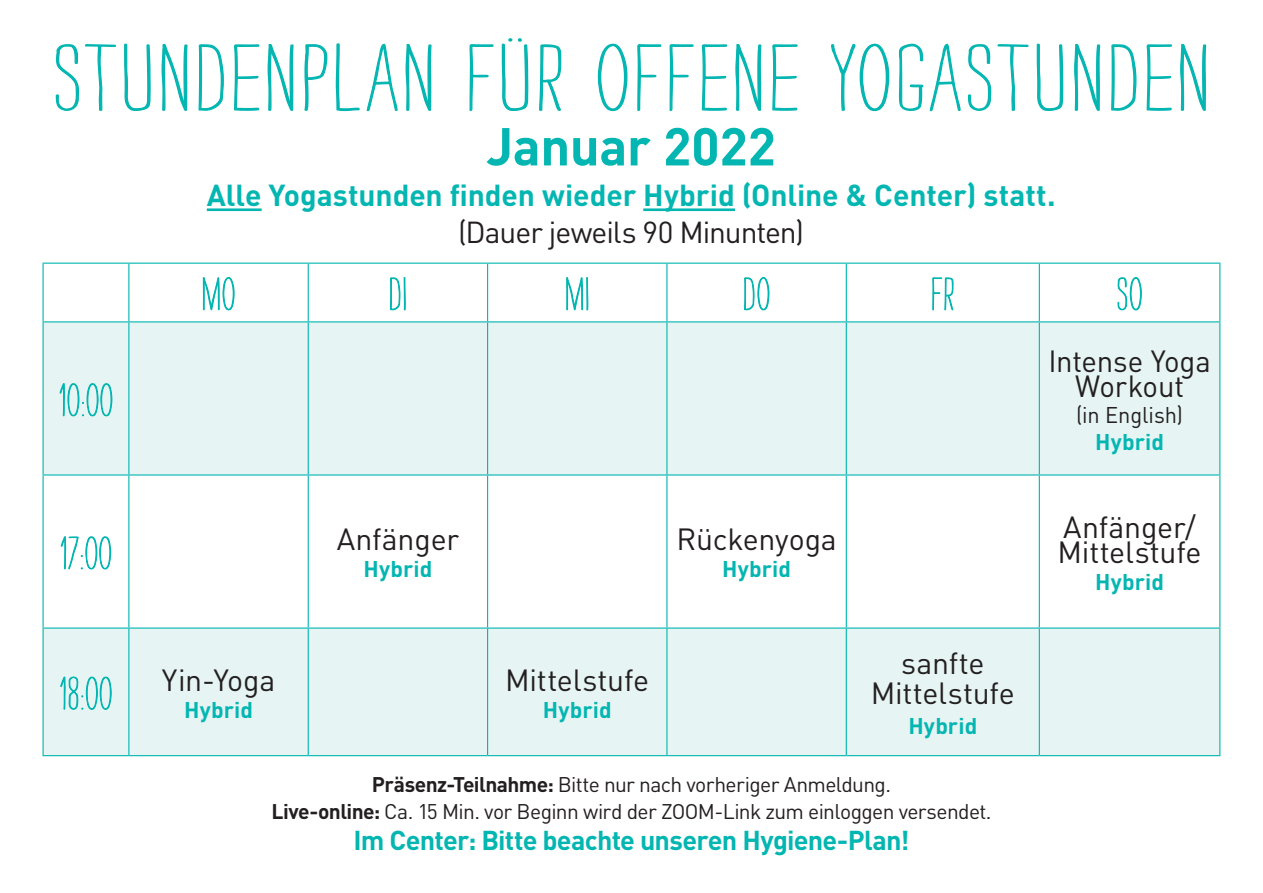
<style>
.page{position:relative;width:1263px;height:893px;background:#fff}
.page>*{position:absolute;margin:0;border:0;box-sizing:border-box;transform-origin:0 0}
.t1{font:103.8px "Strangelove Text";letter-spacing:.04em;color:#04b6b1;scale:1.25 1}
.t2{font:700 52.5px "FFDIN";letter-spacing:-.01em;color:#04b6b1}
.t3{font:30.3px/25.3px "FFDIN";letter-spacing:-.01em;color:#231f20;text-align:center}
.t4{font:700 30px "FFDIN";color:#04b6b1}
.t5{font:30px "FFDIN";letter-spacing:-.035em;color:#231f20}
.t6{font:700 27px "FFDIN";letter-spacing:-.03em;color:#04b6b1}
.t7{font:700 22.5px "FFDIN";letter-spacing:.01em;color:#04b6b1}
.t8{font:22.5px "FFDIN";letter-spacing:-.005em;color:#231f20}
.t9{font:21px "FFDIN";letter-spacing:-.03em;color:#231f20}
.s1{font-weight:700}
</style>
<div class="page">
<hr style="left:207px;top:208px;width:55px;height:3px;background:#04b6b1">
<hr style="left:643px;top:208px;width:92px;height:3px;background:#04b6b1">
<svg style="left:55px;top:44px;width:61px;height:67px"></svg>
<svg style="left:124px;top:43px;width:27px;height:68px"></svg>
<svg style="left:161px;top:44px;width:27px;height:67px"></svg>
<svg style="left:198px;top:44px;width:26px;height:67px"></svg>
<svg style="left:234px;top:44px;width:26px;height:67px"></svg>
<svg style="left:267px;top:44px;width:27px;height:67px"></svg>
<svg style="left:304px;top:44px;width:24px;height:67px"></svg>
<svg style="left:335px;top:43px;width:63px;height:69px"></svg>
<svg style="left:405px;top:44px;width:27px;height:67px"></svg>
<svg style="left:469px;top:44px;width:25px;height:67px"></svg>
<svg style="left:501px;top:38px;width:28px;height:73px"></svg>
<svg style="left:539px;top:44px;width:23px;height:67px"></svg>
<svg style="left:597px;top:43px;width:31px;height:69px"></svg>
<svg style="left:637px;top:44px;width:25px;height:67px"></svg>
<svg style="left:669px;top:44px;width:25px;height:67px"></svg>
<svg style="left:701px;top:44px;width:27px;height:67px"></svg>
<svg style="left:735px;top:43px;width:27px;height:68px"></svg>
<svg style="left:772px;top:44px;width:26px;height:67px"></svg>
<svg style="left:831px;top:43px;width:59px;height:69px"></svg>
<svg style="left:898px;top:43px;width:63px;height:69px"></svg>
<svg style="left:968px;top:44px;width:61px;height:67px"></svg>
<svg style="left:1036px;top:43px;width:28px;height:68px"></svg>
<svg style="left:1074px;top:43px;width:27px;height:68px"></svg>
<svg style="left:1111px;top:44px;width:26px;height:67px"></svg>
<svg style="left:1146px;top:44px;width:26px;height:67px"></svg>
<svg style="left:1180px;top:43px;width:27px;height:68px"></svg>
<div style="left:44px;top:322px;width:1175px;height:433px;background:#e6f4f3"></div>
<svg style="left:44px;top:476px;width:1175px;height:151px"></svg>
<hr style="left:43px;top:264px;width:1px;height:57px;background:#04b6b1">
<hr style="left:43px;top:263px;width:86px;height:1px;background:#04b6b1">
<hr style="left:43px;top:321px;width:86px;height:1px;background:#04b6b1">
<hr style="left:128px;top:264px;width:1px;height:57px;background:#04b6b1">
<hr style="left:129px;top:263px;width:179px;height:1px;background:#04b6b1">
<hr style="left:129px;top:321px;width:179px;height:1px;background:#04b6b1">
<hr style="left:308px;top:264px;width:1px;height:57px;background:#04b6b1">
<hr style="left:308px;top:263px;width:180px;height:1px;background:#04b6b1">
<hr style="left:308px;top:321px;width:180px;height:1px;background:#04b6b1">
<hr style="left:487px;top:264px;width:1px;height:57px;background:#04b6b1">
<hr style="left:488px;top:263px;width:179px;height:1px;background:#04b6b1">
<hr style="left:488px;top:321px;width:179px;height:1px;background:#04b6b1">
<hr style="left:666px;top:264px;width:1px;height:57px;background:#04b6b1">
<hr style="left:667px;top:263px;width:179px;height:1px;background:#04b6b1">
<hr style="left:667px;top:321px;width:179px;height:1px;background:#04b6b1">
<hr style="left:846px;top:264px;width:1px;height:57px;background:#04b6b1">
<hr style="left:846px;top:263px;width:193px;height:1px;background:#04b6b1">
<hr style="left:1039px;top:263px;width:181px;height:1px;background:#04b6b1">
<hr style="left:1039px;top:264px;width:1px;height:57px;background:#04b6b1">
<hr style="left:1219px;top:264px;width:1px;height:57px;background:#04b6b1">
<hr style="left:846px;top:321px;width:193px;height:1px;background:#04b6b1">
<hr style="left:1039px;top:321px;width:181px;height:1px;background:#04b6b1">
<hr style="left:43px;top:322px;width:1px;height:152px;background:#04b6b1">
<hr style="left:128px;top:322px;width:1px;height:152px;background:#04b6b1">
<hr style="left:308px;top:322px;width:1px;height:152px;background:#04b6b1">
<hr style="left:487px;top:322px;width:1px;height:152px;background:#04b6b1">
<hr style="left:666px;top:322px;width:1px;height:152px;background:#04b6b1">
<hr style="left:846px;top:322px;width:1px;height:152px;background:#04b6b1">
<hr style="left:1039px;top:322px;width:1px;height:152px;background:#04b6b1">
<hr style="left:1219px;top:322px;width:1px;height:152px;background:#04b6b1">
<hr style="left:43px;top:476px;width:1px;height:151px;background:#04b6b1">
<hr style="left:43px;top:474px;width:86px;height:2px;background:#04b6b1">
<hr style="left:128px;top:476px;width:1px;height:151px;background:#04b6b1">
<hr style="left:129px;top:474px;width:179px;height:2px;background:#04b6b1">
<hr style="left:308px;top:476px;width:1px;height:151px;background:#04b6b1">
<hr style="left:308px;top:474px;width:180px;height:2px;background:#04b6b1">
<hr style="left:487px;top:476px;width:1px;height:151px;background:#04b6b1">
<hr style="left:488px;top:474px;width:179px;height:2px;background:#04b6b1">
<hr style="left:666px;top:476px;width:1px;height:151px;background:#04b6b1">
<hr style="left:667px;top:474px;width:179px;height:2px;background:#04b6b1">
<hr style="left:846px;top:476px;width:1px;height:151px;background:#04b6b1">
<hr style="left:846px;top:474px;width:193px;height:2px;background:#04b6b1">
<hr style="left:1039px;top:476px;width:1px;height:151px;background:#04b6b1">
<hr style="left:1039px;top:474px;width:181px;height:2px;background:#04b6b1">
<hr style="left:1219px;top:476px;width:1px;height:151px;background:#04b6b1">
<hr style="left:43px;top:629px;width:1px;height:126px;background:#04b6b1">
<hr style="left:43px;top:627px;width:86px;height:2px;background:#04b6b1">
<hr style="left:43px;top:755px;width:86px;height:1px;background:#04b6b1">
<hr style="left:128px;top:629px;width:1px;height:126px;background:#04b6b1">
<hr style="left:129px;top:627px;width:179px;height:2px;background:#04b6b1">
<hr style="left:129px;top:755px;width:179px;height:1px;background:#04b6b1">
<hr style="left:308px;top:629px;width:1px;height:126px;background:#04b6b1">
<hr style="left:308px;top:627px;width:180px;height:2px;background:#04b6b1">
<hr style="left:308px;top:755px;width:180px;height:1px;background:#04b6b1">
<hr style="left:487px;top:629px;width:1px;height:126px;background:#04b6b1">
<hr style="left:488px;top:627px;width:179px;height:2px;background:#04b6b1">
<hr style="left:488px;top:755px;width:179px;height:1px;background:#04b6b1">
<hr style="left:666px;top:629px;width:1px;height:126px;background:#04b6b1">
<hr style="left:667px;top:627px;width:179px;height:2px;background:#04b6b1">
<hr style="left:667px;top:755px;width:179px;height:1px;background:#04b6b1">
<hr style="left:846px;top:629px;width:1px;height:126px;background:#04b6b1">
<hr style="left:846px;top:627px;width:193px;height:2px;background:#04b6b1">
<hr style="left:846px;top:755px;width:193px;height:1px;background:#04b6b1">
<hr style="left:1039px;top:629px;width:1px;height:126px;background:#04b6b1">
<hr style="left:1039px;top:627px;width:181px;height:2px;background:#04b6b1">
<hr style="left:1219px;top:629px;width:1px;height:126px;background:#04b6b1">
<hr style="left:1039px;top:755px;width:181px;height:1px;background:#04b6b1">
<svg style="left:203px;top:277px;width:32px;height:34px"></svg>
<svg style="left:390px;top:277px;width:16px;height:52px"></svg>
<svg style="left:566px;top:277px;width:22px;height:52px"></svg>
<svg style="left:744px;top:277px;width:25px;height:34px"></svg>
<svg style="left:932px;top:277px;width:21px;height:33px"></svg>
<svg style="left:1117px;top:277px;width:25px;height:33px"></svg>
<svg style="left:60px;top:383px;width:52px;height:51px;background:#bee9e7"></svg>
<svg style="left:61px;top:536px;width:50px;height:52px"></svg>
<svg style="left:60px;top:676px;width:52px;height:52px;background:#bee9e7"></svg>
<p class="t1" style="left:54px;top:30px;width:926px">STUNDENPLAN FÜR OFFENE YOGASTUNDEN</p>
<p class="t2" style="left:486px;top:112px;width:291px">Januar 2022</p>
<p class="t4" style="left:207px;top:175px;width:850px">Alle Yogastunden finden wieder Hybrid (Online &amp; Center) statt.</p>
<p class="t5" style="left:458px;top:213px;width:347px">(Dauer jeweils 90 Minunten)</p>
<p class="t3" style="left:337px;top:526px;width:124px">Anfänger</p>
<p class="t7" style="left:363px;top:554px;width:70px">Hybrid</p>
<p class="t3" style="left:676px;top:526px;width:162px">Rückenyoga</p>
<p class="t7" style="left:722px;top:554px;width:70px">Hybrid</p>
<p class="t3" style="left:901px;top:650px;width:85px">sanfte</p>
<p class="t3" style="left:871px;top:680px;width:146px">Mittelstufe</p>
<p class="t7" style="left:908px;top:711px;width:70px">Hybrid</p>
<p class="t9" style="left:372px;top:771px;width:521px"><span class="s1">Präsenz-Teilnahme:</span> Bitte nur nach vorheriger Anmeldung.</p>
<p class="t9" style="left:271px;top:798px;width:722px"><span class="s1">Live-online:</span> Ca. 15 Min. vor Beginn wird der ZOOM-Link zum einloggen versendet.</p>
<p class="t6" style="left:353px;top:823px;width:558px">Im Center: Bitte beachte unseren Hygiene-Plan!</p>
<p class="t3" style="left:505px;top:667px;width:146px">Mittelstufe</p>
<p class="t7" style="left:543px;top:695px;width:70px">Hybrid</p>
<p class="t3" style="left:162px;top:667px;width:115px">Yin-Yoga</p>
<p class="t7" style="left:184px;top:695px;width:70px">Hybrid</p>
<p class="t3" style="left:1048px;top:348px;width:164px">Intense Yoga<br>Workout</p>
<p class="t8" style="left:1076px;top:400px;width:108px">(in English)</p>
<p class="t7" style="left:1095px;top:427px;width:70px">Hybrid</p>
<p class="t3" style="left:1063px;top:514px;width:134px">Anfänger/</p>
<p class="t3" style="left:1057px;top:539px;width:146px">Mittelstufe</p>
<p class="t7" style="left:1095px;top:567px;width:70px">Hybrid</p>
</div>
